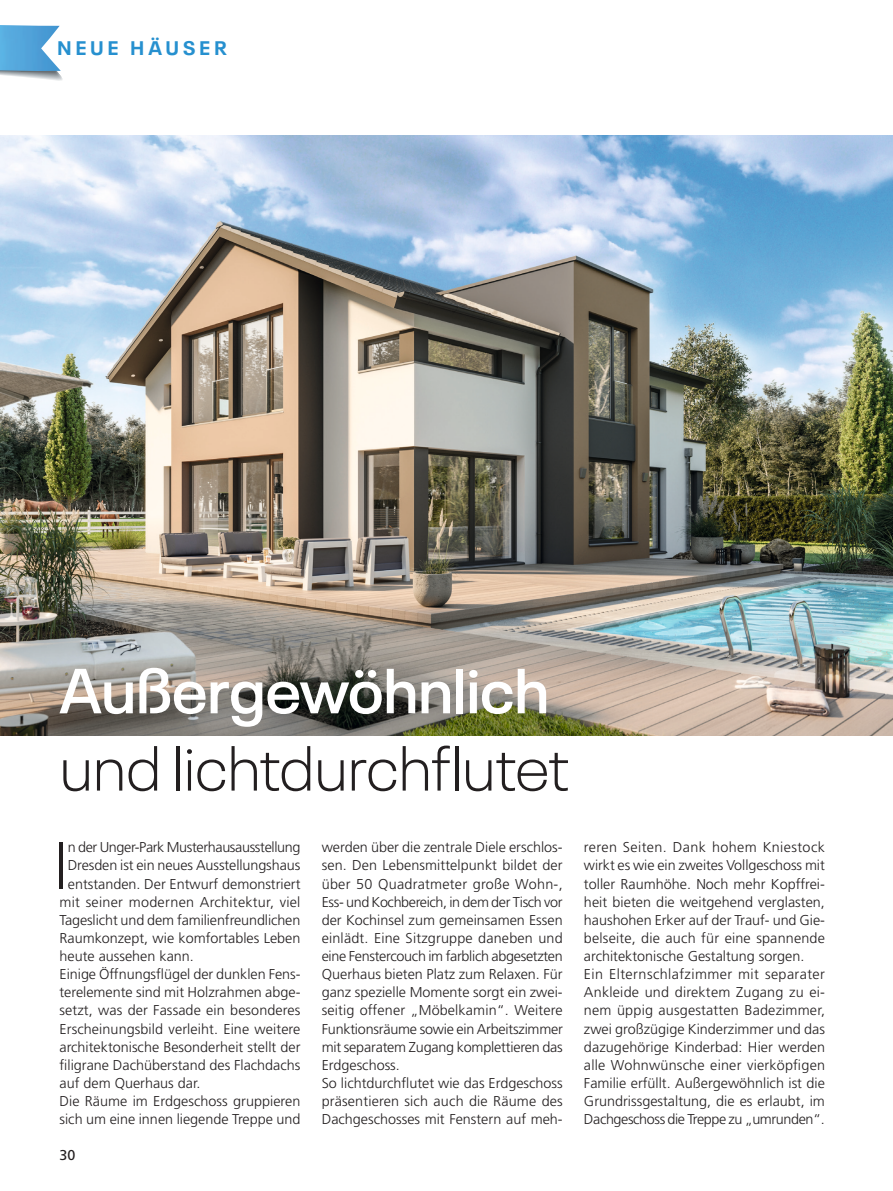
<style>
.page{position:relative;width:893px;height:1191px;background:#fff}
.page>*{position:absolute;margin:0;border:0;box-sizing:border-box;transform-origin:0 0}
.Fließtext{font:300 65.55px "Neue Plak";color:#231f20}
.Head_Neue_Häuser_DS{font:300 63px "Neue Plak";color:#231f20}
.Head_Neue_Häuser_DS-2{font:600 63px "Neue Plak";color:#fff}
.t1{font:700 19.5px "Neue Plak";letter-spacing:.22em;color:#2690cf}
.Fließtext-2{font:300 14.25px/18.1px "Frutiger";color:#231f20;text-align:justify}
.Fließtext-3{font:300 14.25px "Frutiger";letter-spacing:-.025em;color:#231f20}
.Fließtext-4{font:300 14.25px "Frutiger";letter-spacing:.02em;color:#231f20}
.t2{font:14.25px "Frutiger";color:#231f20}
</style>
<div class="page">
<svg style="left:0;top:73px;width:63px;height:8px"></svg>
<img style="left:0;top:25px;width:61px;height:48px">
<img style="left:0;top:135px;width:893px;height:600px">
<p class="t1" style="left:57px;top:32px;width:171px">NEUE HÄUSER</p>
<p class="Head_Neue_Häuser_DS-2" style="left:60px;top:641px;width:491px">Außergewöhnlich</p>
<p class="Head_Neue_Häuser_DS" style="left:60px;top:721px;width:511px">und lichtdurchflutet</p>
<p class="Fließtext" style="left:55px;top:816px;width:14px">I</p>
<p class="Fließtext-3" style="left:68px;top:839px;width:234px">n der Unger-Park Musterhausausstellung</p>
<p class="Fließtext-2" style="left:68px;top:856px;width:234px">Dresden ist ein neues Ausstellungshaus</p>
<p class="Fließtext-2" style="left:68px;top:874px;width:234px">entstanden. Der Entwurf demonstriert</p>
<p class="Fließtext-4" style="left:60px;top:893px;width:242px">mit seiner modernen Architektur, viel</p>
<p class="Fließtext-2" style="left:60px;top:910px;width:242px">Tageslicht und dem familienfreundlichen</p>
<p class="Fließtext-2" style="left:60px;top:929px;width:242px">Raumkonzept, wie komfortables Leben</p>
<p class="Fließtext-2" style="left:60px;top:947px;width:136px">heute aussehen kann.</p>
<p class="Fließtext-2" style="left:60px;top:965px;width:242px">Einige Öffnungsflügel der dunklen Fens&shy;terelemente sind mit Holzrahmen abge&shy;setzt, was der Fassade ein besonderes Erscheinungsbild verleiht. Eine weitere architektonische Besonderheit stellt der filigrane Dachüberstand des Flachdachs auf dem Querhaus dar.</p>
<p class="Fließtext-2" style="left:60px;top:1092px;width:242px">Die Räume im Erdgeschoss gruppieren sich um eine innen liegende Treppe und</p>
<p class="t2" style="left:60px;top:1146px;width:17px">30</p>
<p class="Fließtext-2" style="left:322px;top:838px;width:243px">werden über die zentrale Diele erschlos&shy;sen. Den Lebensmittelpunkt bildet der über 50 Quadratmeter große Wohn-, Ess- und Kochbereich, in dem der Tisch vor der Kochinsel zum gemeinsamen Essen einlädt. Eine Sitzgruppe daneben und eine Fenstercouch im farblich abgesetzten Querhaus bieten Platz zum Relaxen. Für ganz spezielle Momente sorgt ein zwei&shy;seitig offener „Möbelkamin“. Weitere Funktionsräume sowie ein Arbeitszimmer mit separatem Zugang komplettieren das Erdgeschoss.</p>
<p class="Fließtext-2" style="left:322px;top:1073px;width:243px">So lichtdurchflutet wie das Erdgeschoss präsentieren sich auch die Räume des Dachgeschosses mit Fenstern auf meh-</p>
<p class="Fließtext-2" style="left:584px;top:838px;width:243px">reren Seiten. Dank hohem Kniestock wirkt es wie ein zweites Vollgeschoss mit toller Raumhöhe. Noch mehr Kopffrei&shy;heit bieten die weitgehend verglasten, haushohen Erker auf der Trauf- und Gie&shy;belseite, die auch für eine spannende architektonische Gestaltung sorgen.</p>
<p class="Fließtext-2" style="left:584px;top:965px;width:243px">Ein Elternschlafzimmer mit separater Ankleide und direktem Zugang zu ei&shy;nem üppig ausgestatten Badezimmer, zwei großzügige Kinderzimmer und das dazugehörige Kinderbad: Hier werden alle Wohnwünsche einer vierköpfigen Familie erfüllt. Außergewöhnlich ist die Grundrissgestaltung, die es erlaubt, im Dachgeschoss die Treppe zu „umrunden“.</p>
</div>
